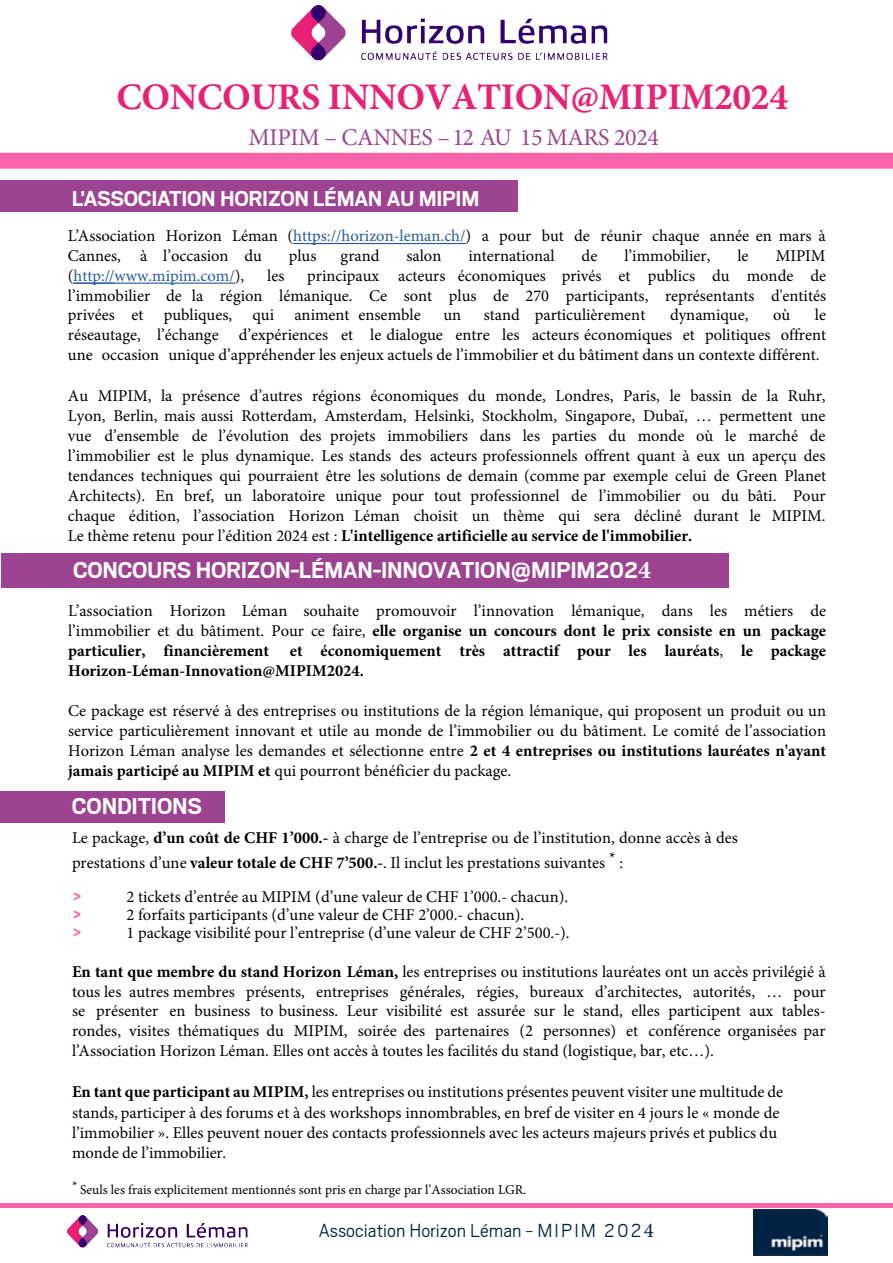
<style>
.page{position:relative;width:893px;height:1263px;background:#fff}
.page>*{position:absolute;margin:0;border:0;box-sizing:border-box;transform-origin:0 0}
.t1{font:700 37.5px "Minion Pro";letter-spacing:-.01em;color:#e72276}
.t2{font:700 25.5px "Scout";letter-spacing:-.01em;color:#fff}
.t3{font:700 24px "Scout";letter-spacing:-.015em;color:#fff}
.t4{font:24px "Minion Pro";letter-spacing:-.015em;color:#9d4392}
.t5{font:300 21px "Scout";color:#002343}
.t6{font:700 18px "Scout";color:#ff64aa}
.t7{font:16.5px/20px "Minion Pro";color:#000;text-align:justify}
.t8{font:700 16.5px/20px "Minion Pro";color:#000}
.t9{font:16.5px "Minion Pro";color:#275b9b}
.t10{font:13.5px "Minion Pro";color:#000}
.s1{color:#275b9b}
.s2{color:#000}
.s3{font-weight:700}
.s4{font-family:"Minion Pro"}
.s5{font-weight:400}
.s6{font-family:"Minion Pro";font-weight:400}
</style>
<div class="page">
<hr style="left:0;top:1203px;width:893px;height:4px;background:#ff64aa">
<div style="left:0;top:180px;width:518px;height:32px;background:#9d4392"></div>
<div style="left:1px;top:553px;width:728px;height:35px;background:#9d4392"></div>
<div style="left:0;top:791px;width:225px;height:32px;background:#9d4392"></div>
<svg style="left:0;top:5px;width:893px;height:163px"></svg>
<img style="left:67px;top:1216px;width:180px;height:31px">
<img style="left:754px;top:1210px;width:74px;height:45px">
<img style="left:292px;top:6px;width:315px;height:55px">
<hr style="left:293px;top:243px;width:173px;height:1px;background:#275b9b">
<hr style="left:73px;top:283px;width:42px;height:1px;background:#275b9b">
<hr style="left:114px;top:283px;width:121px;height:1px;background:#275b9b">
<p class="t1" style="left:116px;top:70px;width:673px">CONCOURS INNOVATION@MIPIM2024</p>
<p class="t4" style="left:249px;top:121px;width:412px">MIPIM – CANNES –12 AU 15 MARS 2024</p>
<p class="t3" style="left:72px;top:183px;width:409px">L’ASSOCIATION HORIZON LÉMAN AU MIPIM</p>
<p class="t7" style="left:68px;top:226px;width:759px">L’Association Horizon Léman (<span class="s1">https://horizon-leman.ch/</span>) a pour but de réunir chaque année en mars à<br>Cannes, à l’occasion du</p>
<p class="t7" style="left:289px;top:246px;width:29px">plus</p>
<p class="t7" style="left:341px;top:246px;width:40px">grand</p>
<p class="t7" style="left:406px;top:246px;width:36px">salon</p>
<p class="t7" style="left:468px;top:246px;width:88px">international</p>
<p class="t7" style="left:582px;top:246px;width:17px">de</p>
<p class="t7" style="left:624px;top:246px;width:88px">l’immobilier,</p>
<p class="t7" style="left:737px;top:246px;width:13px">le</p>
<p class="t7" style="left:776px;top:246px;width:51px">MIPIM</p>
<p class="t7" style="left:68px;top:266px;width:760px;text-indent:239px">principaux acteurs économiques privés et publics du monde de l’immobilier de la région lémanique. Ce sont plus de 270 participants, représentants d'entités privées et publiques, qui animent ensemble</p>
<p class="t9" style="left:68px;top:264px;width:178px"><span class="s2">(</span>http://www.mipim.com/<span class="s2">),</span></p>
<p class="t7" style="left:267px;top:266px;width:19px">les</p>
<p class="t7" style="left:68px;top:305px;width:760px;text-indent:747px">le réseautage, l’échange d’expériences et le dialogue entre les acteurs économiques et politiques offrent une occasion unique d’appréhender les enjeux actuels de l’immobilier et du bâtiment dans un contexte différent.</p>
<p class="t7" style="left:68px;top:386px;width:760px">Au MIPIM, la présence d’autres régions économiques du monde, Londres, Paris, le bassin de la Ruhr, Lyon, Berlin, mais aussi Rotterdam, Amsterdam, Helsinki, Stockholm, Singapore, Dubaï, … permettent une vue d’ensemble de l’évolution des projets immobiliers dans les parties du monde où le marché de l’immobilier est le plus dynamique. Les stands des acteurs professionnels offrent quant à eux un aperçu des tendances techniques qui pourraient être les solutions de demain (comme par exemple celui de Green Planet Architects). En bref, un laboratoire unique pour tout professionnel de l’immobilier ou du bâti. Pour chaque édition, l’association Horizon Léman choisit un thème qui sera décliné durant le MIPIM.<br>Le thème retenu pour l’édition 2024 est : <span class="s3">L'intelligence artificielle au service de l'immobilier.</span></p>
<p class="t2" style="left:73px;top:553px;width:579px">CONCOURS HORIZON-LÉMAN-INNOVATION@MIPIM202<span class="s4">4</span></p>
<p class="t7" style="left:68px;top:601px;width:759px">L’association Horizon Léman souhaite promouvoir l’innovation lémanique, dans les métiers de l’immobilier et du bâtiment. Pour ce faire, <span class="s3">elle organise un concours dont le prix consiste en un package particulier, financièrement</span></p>
<p class="t7" style="left:443px;top:305px;width:19px">un</p>
<p class="t7" style="left:484px;top:305px;width:163px">stand particulièrement</p>
<p class="t7" style="left:670px;top:305px;width:80px">dynamique,</p>
<p class="t7" style="left:773px;top:305px;width:19px">où</p>
<p class="t8" style="left:68px;top:640px;width:759px;text-indent:222px">et économiquement très attractif pour les lauréats<span class="s5">,</span> le package<br>Horizon-Léman-Innovation@MIPIM2024.</p>
<p class="t7" style="left:68px;top:701px;width:759px">Ce package est réservé à des entreprises ou institutions de la région lémanique, qui proposent un produit ou un service particulièrement innovant et utile au monde de l’immobilier ou du bâtiment. Le comité de l’association Horizon Léman analyse les demandes et sélectionne entre <span class="s3">2 et 4 entreprises ou institutions lauréates n'ayant jamais participé au MIPIM et</span> qui pourront bénéficier du package.</p>
<p class="t2" style="left:72px;top:789px;width:132px">CONDITIONS</p>
<p class="t7" style="left:72px;top:825px;width:667px;line-height:25.3px">Le package, <span class="s3">d’un coût de CHF 1’000.-</span> à charge de l’entreprise ou de l’institution, donne accès à des prestations d’une <span class="s3">valeur totale de CHF 7’500.-</span>. Il inclut les prestations suivantes * :</p>
<p class="t6" style="left:72px;top:885px;width:11px">&gt;</p>
<p class="t7" style="left:126px;top:887px;width:443px">2 tickets d’entrée au MIPIM (d’une valeur de CHF 1’000.- chacun).</p>
<p class="t6" style="left:72px;top:902px;width:11px">&gt;</p>
<p class="t7" style="left:126px;top:904px;width:399px">2 forfaits participants (d’une valeur de CHF 2’000.- chacun).</p>
<p class="t6" style="left:72px;top:921px;width:11px">&gt;</p>
<p class="t7" style="left:126px;top:923px;width:445px">1 package visibilité pour l’entreprise (d’une valeur de CHF 2’500.-).</p>
<p class="t7" style="left:72px;top:962px;width:755px"><span class="s3">En tant que membre du stand Horizon Léman,</span> les entreprises ou institutions lauréates ont un accès privilégié à tous les autres membres présents, entreprises générales, régies, bureaux d’architectes, autorités, … pour se présenter en business to business. Leur visibilité est assurée sur le stand, elles participent aux tables&shy;rondes, visites thématiques du MIPIM, soirée des partenaires (2 personnes) et conférence organisées par l’Association Horizon Léman. Elles ont accès à toutes les facilités du stand (logistique, bar, etc…).</p>
<p class="t7" style="left:72px;top:1082px;width:713px;line-height:20.4px;text-align:left"><span class="s3">En tant que participant au MIPIM,</span> les entreprises ou institutions présentes peuvent visiter une multitude de stands, participer à des forums et à des workshops innombrables, en bref de visiter en 4 jours le « monde de l’immobilier ». Elles peuvent nouer des contacts professionnels avec les acteurs majeurs privés et publics du monde de l’immobilier.</p>
<p class="t10" style="left:72px;top:1181px;width:456px">* Seuls les frais explicitement mentionnés sont pris en charge par l’Association LGR.</p>
<p class="t5" style="left:319px;top:1216px;width:337px">Association Horizon Léman - MIPIM 202<span class="s6">4</span></p>
</div>
